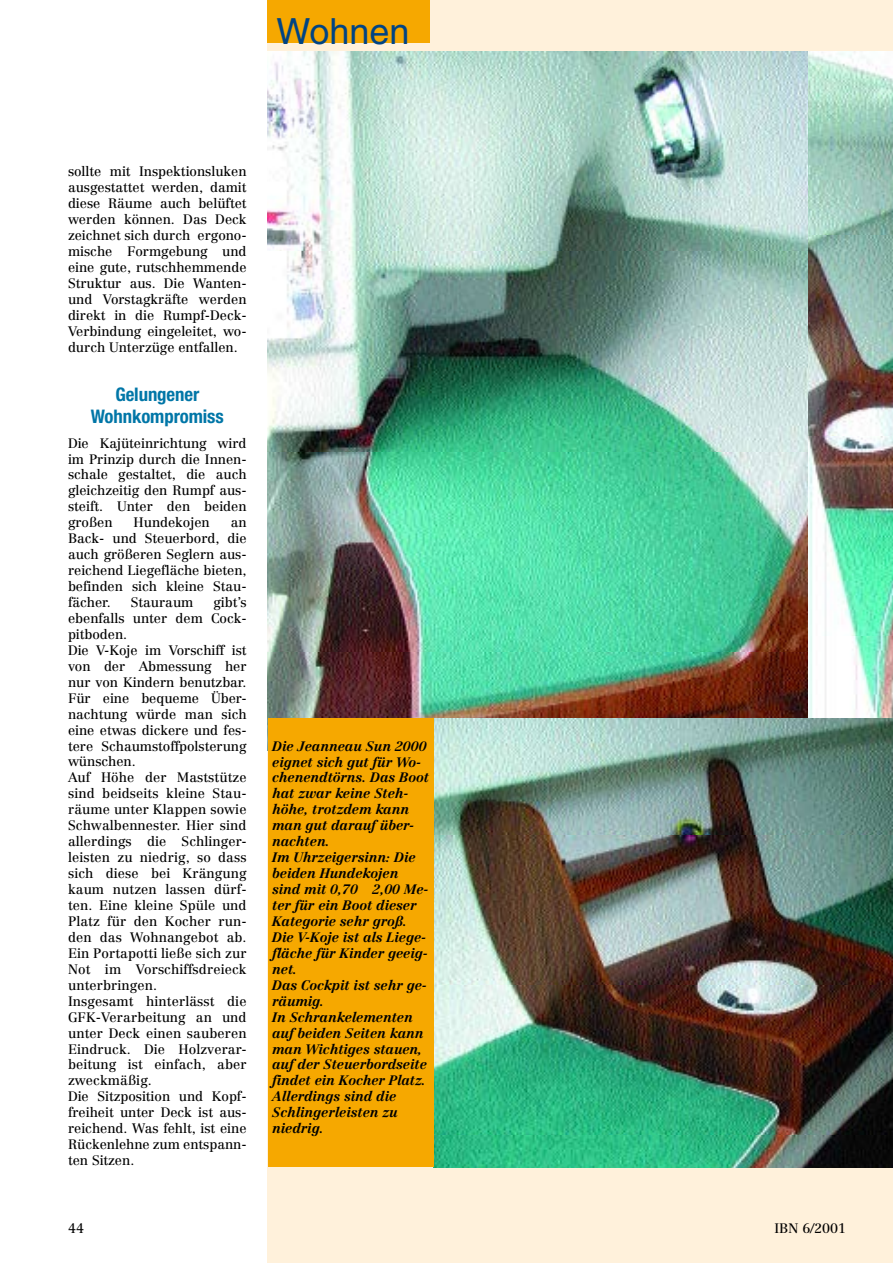
<style>
.page{position:relative;width:893px;height:1263px;background:#fff}
.page>*{position:absolute;margin:0;border:0;box-sizing:border-box;transform-origin:0 0}
.t1{font:36px "Helvetica";color:#004484}
.t2{font:700 condensed 18.75px/22.4px "Helvetica Neue";letter-spacing:-.005em;color:#0076a7;text-align:center}
.t3{font:13.5px/15.9px "Centennial";letter-spacing:-.005em;color:#000}
.t4{font:italic 700 13.5px/15.9px "Centennial";letter-spacing:-.005em;color:#000}
</style>
<div class="page">
<div style="left:268px;top:0;width:625px;height:1263px;background:#fff1db"></div>
<img style="left:808px;top:51px;width:85px;height:668px">
<img style="left:268px;top:51px;width:540px;height:668px">
<img style="left:434px;top:719px;width:459px;height:448px">
<div style="left:268px;top:719px;width:166px;height:448px;background:#f6a800"></div>
<div style="left:268px;top:0;width:162px;height:43px;background:#f6a800"></div>
<h1 class="t1" style="left:276px;top:11px;width:134px">Wohnen</h1>
<p class="t3" style="left:68px;top:164px;width:180px">sollte mit Inspektionsluken ausgestattet werden, damit diese Räume auch belüftet werden können. Das Deck zeichnet sich durch ergono&shy;mische Formgebung und eine gute, rutschhemmende<br>Struktur aus. Die Wanten&shy;und Vorstagkräfte werden direkt in die Rumpf-Deck-<br>Verbindung eingeleitet, wo&shy;durch Unterzüge entfallen.</p>
<h2 class="t2" style="left:91px;top:383px;width:135px">Gelungener<br>Wohnkompromiss</h2>
<p class="t3" style="left:68px;top:435px;width:180px;text-align:justify">Die Kajüteinrichtung wird im Prinzip durch die Innen&shy;schale gestaltet, die auch gleichzeitig den Rumpf aus&shy;steift. Unter den beiden großen</p>
<p class="t3" style="left:134px;top:514px;width:78px">Hundekojen</p>
<p class="t3" style="left:68px;top:514px;width:180px;text-align:justify;text-indent:163px">an Back- und Steuerbord, die auch größeren Seglern aus&shy;reichend Liegefläche bieten, befinden sich kleine Stau&shy;fächer.</p>
<p class="t3" style="left:68px;top:594px;width:180px;text-indent:145px">gibt’s ebenfalls unter dem Cock&shy;pitboden.<br>Die V-Koje im Vorschiff ist von der Abmessung her nur von Kindern benutzbar.<br>Für eine bequeme Über&shy;nachtung würde man sich eine etwas dickere und fes&shy;tere Schaumstoffpolsterung wünschen.<br>Auf Höhe der Maststütze sind beidseits kleine Stau&shy;räume unter Klappen sowie<br>Schwalbennester. Hier sind allerdings die Schlinger-- leisten zu niedrig, so dass sich diese bei Krängung kaum nutzen lassen dürf&shy;ten. Eine kleine Spüle und<br>Platz für den Kocher run&shy;den das Wohnangebot ab.<br>Ein Portapotti ließe sich zur<br>Not im Vorschiffsdreieck unterbringen.<br>Insgesamt hinterlässt die<br>GFK-Verarbeitung an und unter Deck einen sauberen<br>Eindruck. Die Holzverar&shy;beitung ist einfach, aber zweckmäßig.<br>Die Sitzposition und Kopf&shy;freiheit unter Deck ist aus&shy;reichend. Was fehlt, ist eine<br>Rückenlehne zum entspann&shy;ten Sitzen.</p>
<p class="t3" style="left:131px;top:594px;width:64px">Stauraum</p>
<p class="t4" style="left:272px;top:738px;width:158px">Die Jeanneau Sun 2000 eignet sich gut für Wo&shy;chenendtörns. Das Boot hat zwar keine Steh&shy;höhe, trotzdem kann man gut darauf über&shy;nachten.<br>Im Uhrzeigersinn: Die beiden Hundekojen sind mit 0,70 2,00 Me&shy;ter für ein Boot dieser<br>Kategorie sehr groß.<br>Die V-Koje ist als Liege&shy;fläche für Kinder geeig&shy;net.<br>Das Cockpit ist sehr ge&shy;räumig.<br>In Schrankelementen auf beiden Seiten kann man Wichtiges stauen, auf der Steuerbordseite findet ein Kocher Platz.<br>Allerdings sind die<br>Schlingerleisten zu niedrig.</p>
<p class="t3" style="left:68px;top:1220px;width:17px">44</p>
<p class="t3" style="left:774px;top:1220px;width:73px">IBN 6/2001</p>
</div>
